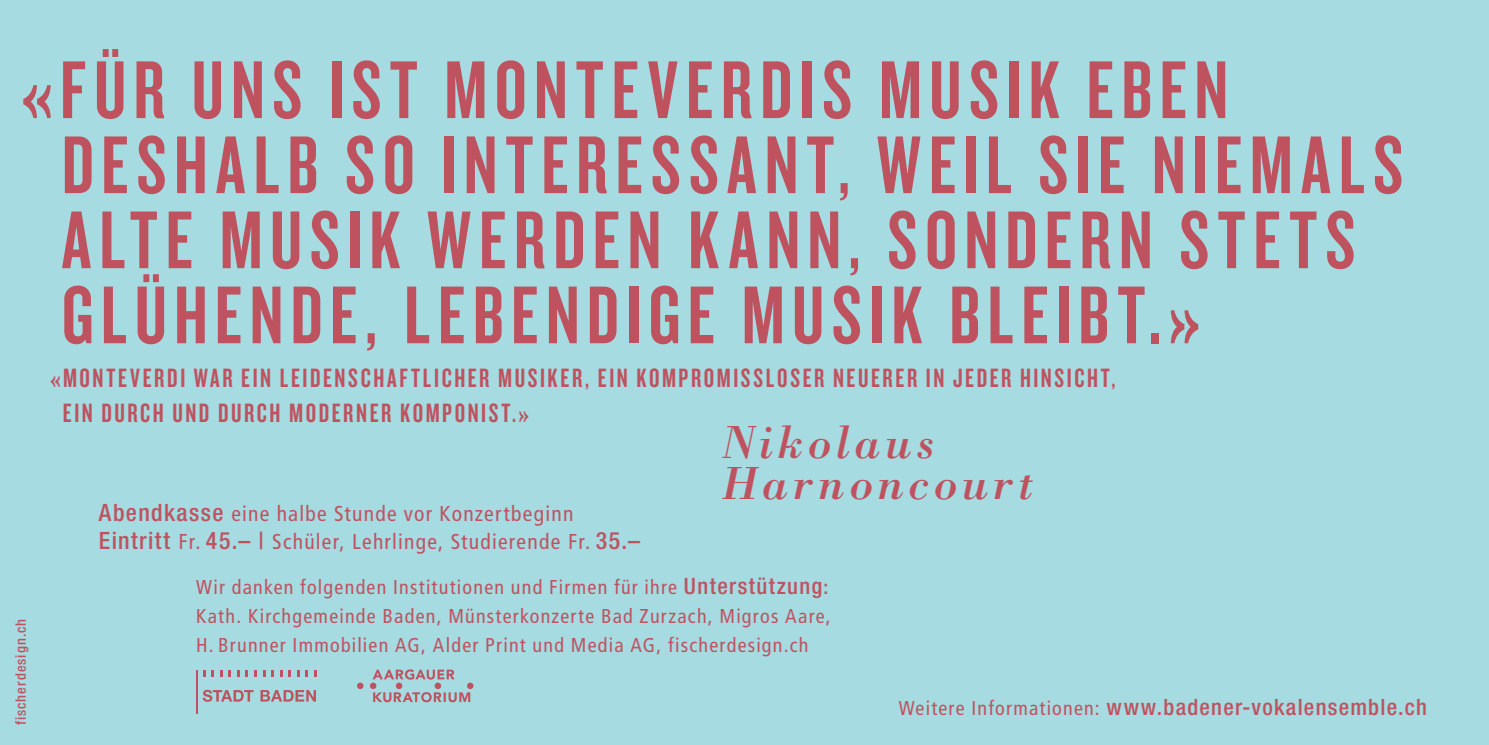
<style>
.page{position:relative;width:1489px;height:745px;background:#fff}
.page>*{position:absolute;margin:0;border:0;box-sizing:border-box;transform-origin:0 0}
.t1{font:85px/75px "Knockout HTF48 Featherweight";letter-spacing:.085em;color:#bf525f}
.t2{font:italic 47.75px/41.2px "Bodoni Std";letter-spacing:.085em;color:#bf525f}
.t3{font:27.5px/35px "Knockout HTF48 Featherweight";letter-spacing:.095em;color:#bf525f}
.t4{font:500 condensed 22.5px "Helvetica Neue LT Std";letter-spacing:.055em;color:#bf525f}
.t5{font:condensed 21.5px/28.8px "Frutiger LT Std";letter-spacing:.06em;color:#bf525f}
.t6{font:condensed 20px/28.8px "Frutiger LT Std";letter-spacing:.065em;color:#bf525f;text-align:justify}
.t7{font:500 condensed 14.5px "Helvetica Neue LT Std";letter-spacing:.07em;color:#bf525f}
.s1{font-family:"Helvetica Neue LT Std";font-weight:500;font-size:24px}
.s2{font-family:"Helvetica Neue LT Std";font-weight:500;font-size:22.5px}
.s3{font-family:"Helvetica Neue LT Std";font-weight:500}
.s4{font-family:"Frutiger LT Std";font-weight:400;font-size:20px}
</style>
<div class="page">
<div style="left:0;top:0;width:1488px;height:744px;background:#a5dbe1"></div>
<svg style="left:203px;top:670px;width:2px;height:6px"></svg>
<svg style="left:212px;top:670px;width:2px;height:6px"></svg>
<svg style="left:220px;top:670px;width:2px;height:6px"></svg>
<svg style="left:229px;top:670px;width:2px;height:6px"></svg>
<svg style="left:237px;top:670px;width:2px;height:6px"></svg>
<svg style="left:246px;top:670px;width:2px;height:6px"></svg>
<svg style="left:254px;top:670px;width:3px;height:6px"></svg>
<svg style="left:263px;top:670px;width:2px;height:6px"></svg>
<svg style="left:271px;top:670px;width:3px;height:6px"></svg>
<svg style="left:280px;top:670px;width:2px;height:6px"></svg>
<svg style="left:288px;top:670px;width:3px;height:6px"></svg>
<svg style="left:297px;top:670px;width:2px;height:6px"></svg>
<svg style="left:305px;top:670px;width:3px;height:6px"></svg>
<svg style="left:314px;top:670px;width:2px;height:6px"></svg>
<hr style="left:196px;top:669px;width:1px;height:43px;background:#bf525f">
<svg style="left:203px;top:689px;width:50px;height:12px"></svg>
<svg style="left:260px;top:690px;width:56px;height:11px"></svg>
<svg style="left:357px;top:669px;width:116px;height:32px"></svg>
<h1 class="t1" style="left:62px;top:54px;width:1342px;text-indent:-40px">«FÜR UNS IST MONTEVERDIS MUSIK EBEN DESHALB SO INTERESSANT, WEIL SIE NIEMALS ALTE MUSIK WERDEN KANN, SONDERN STETS GLÜHENDE, LEBENDIGE MUSIK BLEIBT.»</h1>
<h3 class="t3" style="left:63px;top:360px;width:1053px;text-indent:-13px">«MONTEVERDI WAR EIN LEIDENSCHAFTLICHER MUSIKER, EIN KOMPROMISSLOSER NEUERER IN JEDER HINSICHT,<br>EIN DURCH UND DURCH MODERNER KOMPONIST.»</h3>
<p class="t7" style="left:12px;top:725px;width:108px;rotate:-90deg">fischerdesign.ch</p>
<p class="t5" style="left:99px;top:498px;width:543px"><span class="s1">Abendkasse</span> eine halbe Stunde vor Konzertbeginn<br><span class="s1">Eintritt</span> Fr. <span class="s1">45.– |</span> Schüler, Lehrlinge, Studierende Fr. <span class="s1">35.–</span></p>
<h2 class="t2" style="left:721px;top:421px;width:314px">Nikolaus<br>Harnoncourt</h2>
<p class="t6" style="left:196px;top:572px;width:636px">Wir danken folgenden Institutionen und Firmen für ihre <span class="s2">Unterstützung</span><span class="s3">:<br></span>Kath. Kirchgemeinde Baden, Münsterkonzerte Bad Zurzach, Migros Aare, H. Brunner Immobilien AG, Alder Print und Media AG, fischerdesign.ch</p>
<p class="t4" style="left:898px;top:693px;width:529px"><span class="s4">Weitere Informationen:</span> www.badener-vokalensemble.ch</p>
</div>
